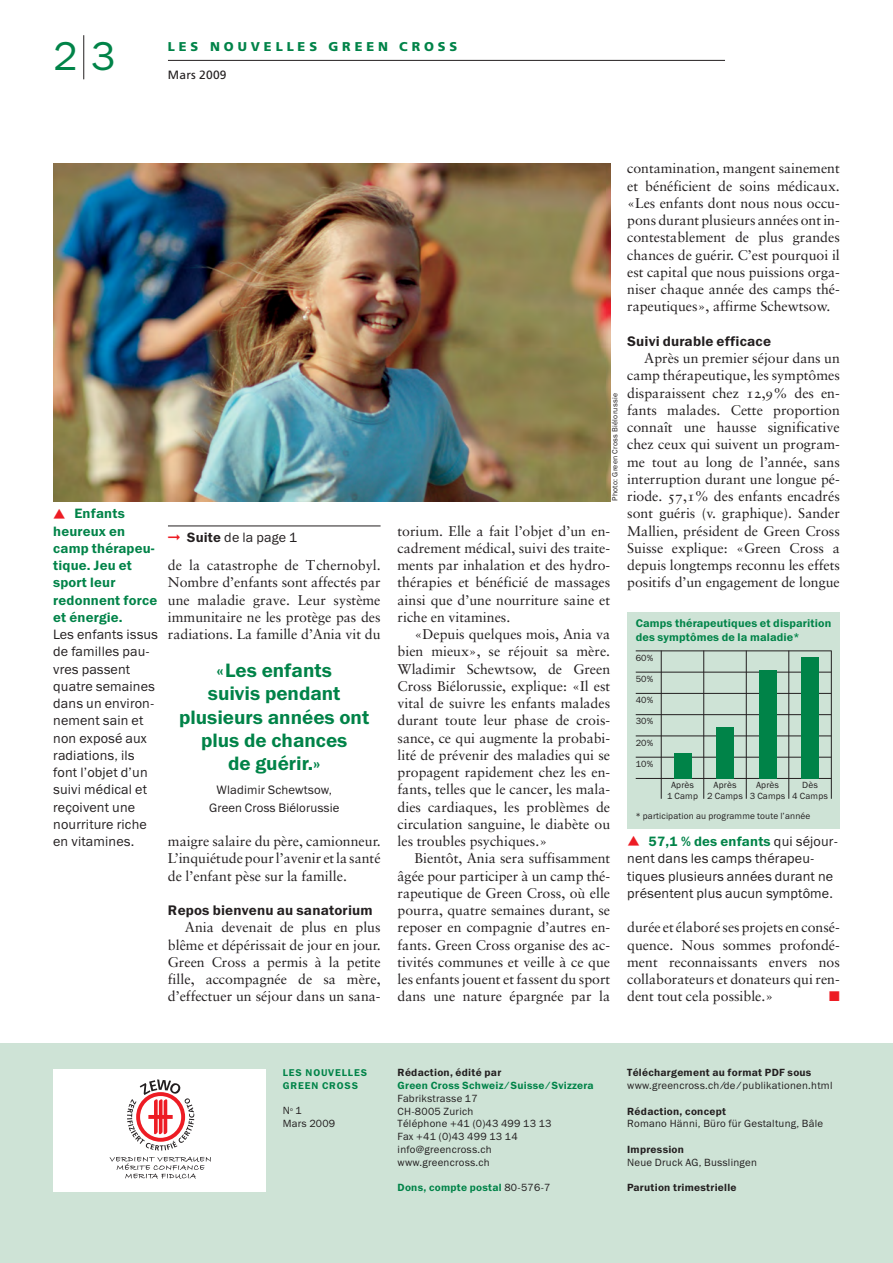
<style>
.page{position:relative;width:893px;height:1263px;background:#fff}
.page>*{position:absolute;margin:0;border:0;box-sizing:border-box;transform-origin:0 0}
.t1{font:40.5px "Franklin Gothic Book T";color:#008348}
.t2{font:19.5px/23.2px "Franklin Gothic Demi T";color:#008348;text-align:center}
.t3{font:14.1px/17.2px "Sabon";color:#231f20;text-align:justify}
.t4{font:13.95px "Franklin Gothic Demi T";letter-spacing:.01em;color:#231f20}
.t5{font:13.95px "Zapf Dingbats ITC";color:#ed1c24}
.t6{font:13.65px/17.2px "Franklin Gothic Book T";letter-spacing:.01em;color:#231f20}
.t7{font:13.65px/17.2px "Franklin Gothic Demi T";letter-spacing:.01em;color:#008348}
.t8{font:900 12.75px "Frutiger";letter-spacing:.305em;color:#008348}
.t9{font:12.3px/17.2px "Franklin Gothic Book T";letter-spacing:.01em;color:#231f20;text-align:center}
.t10{font:12px "Frutiger";letter-spacing:.015em;color:#231f20}
.t11{font:11.25px/13.5px "Franklin Gothic Demi T";letter-spacing:.01em;color:#008348}
.t12{font:10.5px/12.8px "Franklin Gothic Book T";letter-spacing:.025em;color:#231f20}
.t13{font:10.5px "Franklin Gothic Demi T";letter-spacing:.025em;color:#231f20}
.t14{font:10.5px "Franklin Gothic Demi T";letter-spacing:.025em;color:#008348}
.t15{font:9.9px/12.8px "Franklin Gothic Demi T";letter-spacing:.085em;color:#008348}
.t16{font:9px/10.5px "Franklin Gothic Book T";letter-spacing:.02em;color:#231f20;text-align:center}
.t17{font:7.5px "Franklin Gothic Book T";letter-spacing:.035em;color:#231f20}
.s1{color:#ed1c24}
.s2{font-family:"Franklin Gothic Demi T"}
.s3{font-family:"Sabon Roman SC"}
.s4{font-family:"Franklin Gothic Book T";color:#231f20}
</style>
<div class="page">
<hr style="left:83px;top:35px;width:1px;height:44px;background:#231f20">
<hr style="left:168px;top:60px;width:557px;height:1px;background:#231f20">
<hr style="left:168px;top:526px;width:213px;height:1px;background:#231f20">
<div style="left:1px;top:1043px;width:892px;height:219px;background:#cee3d6"></div>
<div style="left:53px;top:1069px;width:213px;height:122px;background:#fff"></div>
<svg style="left:127px;top:1079px;width:67px;height:71px"></svg>
<svg style="left:110px;top:1157px;width:101px;height:22px"></svg>
<img style="left:53px;top:164px;width:557px;height:337px">
<div style="left:627px;top:612px;width:213px;height:217px;background:#cee3d6"></div>
<hr style="left:661px;top:651px;width:1px;height:148px;background:#231f20">
<hr style="left:703px;top:651px;width:1px;height:148px;background:#231f20">
<hr style="left:746px;top:651px;width:1px;height:148px;background:#231f20">
<hr style="left:788px;top:651px;width:1px;height:148px;background:#231f20">
<hr style="left:831px;top:651px;width:1px;height:148px;background:#231f20">
<hr style="left:636px;top:778px;width:195px;height:1px;background:#231f20">
<hr style="left:636px;top:757px;width:195px;height:1px;background:#231f20">
<hr style="left:636px;top:735px;width:195px;height:1px;background:#231f20">
<hr style="left:636px;top:714px;width:195px;height:1px;background:#231f20">
<hr style="left:636px;top:693px;width:195px;height:1px;background:#231f20">
<hr style="left:636px;top:672px;width:195px;height:1px;background:#231f20">
<hr style="left:636px;top:650px;width:195px;height:1px;background:#231f20">
<div style="left:674px;top:753px;width:17px;height:26px;background:#008348"></div>
<div style="left:716px;top:727px;width:17px;height:52px;background:#008348"></div>
<div style="left:759px;top:670px;width:17px;height:109px;background:#008348"></div>
<div style="left:801px;top:657px;width:18px;height:122px;background:#008348"></div>
<h1 class="t1" style="left:53px;top:42px;width:63px">2 3</h1>
<p class="t8" style="left:168px;top:42px;width:291px">LES NOUVELLES GREEN CROSS</p>
<p class="t10" style="left:168px;top:70px;width:60px">Mars 2009</p>
<p class="t7" style="left:53px;top:506px;width:106px;text-indent:21px">Enfants heureux en camp thérapeu&shy;tique. Jeu et sport leur redonnent force et énergie.</p>
<p class="t6" style="left:53px;top:627px;width:106px">Les enfants issus de familles pau - vres passent quatre semaines dans un environ&shy;nement sain et non exposé aux radiations, ils font l’objet d’un suivi médical et reçoivent une nourriture riche en vitamines.</p>
<p class="t6" style="left:168px;top:530px;width:131px"><span class="s1">➞</span> <span class="s2">Suite</span> de la page 1</p>
<p class="t3" style="left:168px;top:558px;width:214px">de la catastrophe de Tchernobyl.<br>Nombre d’enfants sont affectés par une maladie grave. Leur système immunitaire ne les protège pas des radiations. La famille d’Ania vit du</p>
<h2 class="t2" style="left:179px;top:661px;width:192px">«Les enfants<br>suivis pendant plusieurs années ont plus de chances<br>de guérir.»</h2>
<p class="t9" style="left:209px;top:783px;width:132px">Wladimir Schewtsow,<br>Green Cross Biélorussie</p>
<p class="t3" style="left:168px;top:834px;width:214px">maigre salaire du père, camionneur.<br>L’inquiétude pour l’avenir et la santé de l’enfant pèse sur la famille.</p>
<p class="t4" style="left:168px;top:905px;width:206px">Repos bienvenu au sanatorium</p>
<p class="t3" style="left:168px;top:920px;width:214px;text-indent:17px">Ania devenait de plus en plus blême et dépérissait de jour en jour.<br>Green Cross a permis à la petite fille, accompagnée de sa mère, d’effectuer un séjour dans un sana-</p>
<p class="t17" style="left:612px;top:501px;width:109px;rotate:-90deg">Photo: Green Cross Biélorussie</p>
<p class="t3" style="left:398px;top:523px;width:214px">torium. Elle a fait l’objet d’un en - cadrement médical, suivi des traite&shy;ments par inhalation et des hydro&shy;thérapies et bénéficié de massages ainsi que d’une nourriture saine et riche en vitamines.</p>
<p class="t3" style="left:398px;top:627px;width:214px;text-indent:17px">«Depuis quelques mois, Ania va bien mieux», se réjouit sa mère.<br>Wladimir Schewtsow, de Green Cross Biélorussie, explique: «Il est vital de suivre les enfants malades durant toute leur phase de crois&shy;sance, ce qui augmente la probabi&shy;lité de prévenir des maladies qui se propagent rapidement chez les en&shy;fants, telles que le cancer, les mala&shy;dies cardiaques, les problèmes de circulation sanguine, le diabète ou les troubles psychiques.»</p>
<p class="t3" style="left:398px;top:851px;width:214px;text-indent:17px">Bientôt, Ania sera suffisamment âgée pour participer à un camp thé&shy;rapeutique de Green Cross, où elle pourra, quatre semaines durant, se reposer en compagnie d’autres en&shy;fants. Green Cross organise des ac&shy;tivités communes et veille à ce que les enfants jouent et fassent du sport dans une nature épargnée par la</p>
<p class="t3" style="left:627px;top:161px;width:214px">contamination, mangent sainement et bénéficient de soins médicaux. «Les enfants dont nous nous occu&shy;pons durant plusieurs années ont in&shy;contestablement de plus grandes chances de guérir. C’est pourquoi il est capital que nous puissions orga&shy;niser chaque année des camps thé&shy;rapeutiques», affirme Schewtsow.</p>
<p class="t4" style="left:627px;top:336px;width:145px">Suivi durable efficace</p>
<p class="t3" style="left:627px;top:351px;width:214px;text-indent:17px">Après un premier séjour dans un camp thérapeutique, les symptômes disparaissent chez <span class="s3">12,9</span>% des en&shy;fants malades. Cette proportion connaît une hausse significative chez ceux qui suivent un program&shy;me tout au long de l’année, sans interruption durant une longue pé - riode. <span class="s3">57,1</span>% des enfants encadrés sont guéris (v. graphique). Sander Mallien, président de Green Cross Suisse explique: «Green Cross a depuis long temps reconnu les effets positifs d’un engagement de longue</p>
<p class="t11" style="left:636px;top:618px;width:197px">Camps thérapeutiques et dispar ition des symptômes de la maladie*</p>
<p class="t16" style="left:636px;top:653px;width:19px">60%</p>
<p class="t16" style="left:636px;top:674px;width:19px">50%</p>
<p class="t16" style="left:636px;top:696px;width:19px">40%</p>
<p class="t16" style="left:636px;top:717px;width:19px">30%</p>
<p class="t16" style="left:636px;top:738px;width:19px">20%</p>
<p class="t16" style="left:636px;top:759px;width:19px">10%</p>
<p class="t16" style="left:667px;top:781px;width:32px">Après<br>1 Camp</p>
<p class="t16" style="left:707px;top:781px;width:37px">Après<br>2 Camps</p>
<p class="t16" style="left:750px;top:781px;width:37px">Après<br>3 Camps</p>
<p class="t16" style="left:792px;top:781px;width:37px">Dès<br>4 Camps</p>
<p class="t16" style="left:636px;top:812px;width:176px">* participation au programme toute l’année</p>
<p class="t7" style="left:649px;top:834px;width:191px">57,1 % des enfants <span class="s4">qui séjour-</span></p>
<p class="t6" style="left:627px;top:851px;width:207px">nent dans les camps thérapeu&shy;tiques plusieurs années durant ne présentent plus aucun symptôme.</p>
<p class="t3" style="left:627px;top:920px;width:214px">durée et élaboré ses projets en consé&shy;quence. Nous sommes profondé&shy;ment reconnaissants envers nos collaborateurs et donateurs qui ren&shy;dent tout cela possible.»</p>
<p class="t5" style="left:829px;top:991px;width:12px">■</p>
<p class="t15" style="left:283px;top:1067px;width:86px">LES NOUVELLES<br>GREEN CROSS</p>
<p class="t12" style="left:283px;top:1105px;width:54px">N<sup>o</sup> 1<br>Mars 2009</p>
<p class="t13" style="left:398px;top:1069px;width:105px">Rédaction, édité par</p>
<p class="t14" style="left:398px;top:1082px;width:198px">Green Cross Schweiz / Suisse / Svizzera</p>
<p class="t12" style="left:398px;top:1093px;width:155px">Fabrikstrasse 17<br>CH-8005 Zurich<br>Téléphone +41 (0)43 499 13 13<br>Fax +41 (0)43 499 13 14 info@greencross.ch www.greencross.ch</p>
<p class="t14" style="left:398px;top:1184px;width:154px">Dons, compte postal <span class="s4">80-576-7</span></p>
<p class="t13" style="left:627px;top:1069px;width:186px">Téléchargement au format PDF sous</p>
<p class="t12" style="left:627px;top:1080px;width:207px">www.greencross.ch /de / publikationen.html</p>
<p class="t13" style="left:627px;top:1107px;width:100px">Rédaction, concept</p>
<p class="t12" style="left:627px;top:1118px;width:197px">Romano Hänni, Büro für Gestaltung, Bâle</p>
<p class="t13" style="left:627px;top:1145px;width:58px">Impression</p>
<p class="t12" style="left:627px;top:1156px;width:131px">Neue Druck AG, Busslingen</p>
<p class="t13" style="left:627px;top:1184px;width:111px">Parution trimestrielle</p>
</div>
